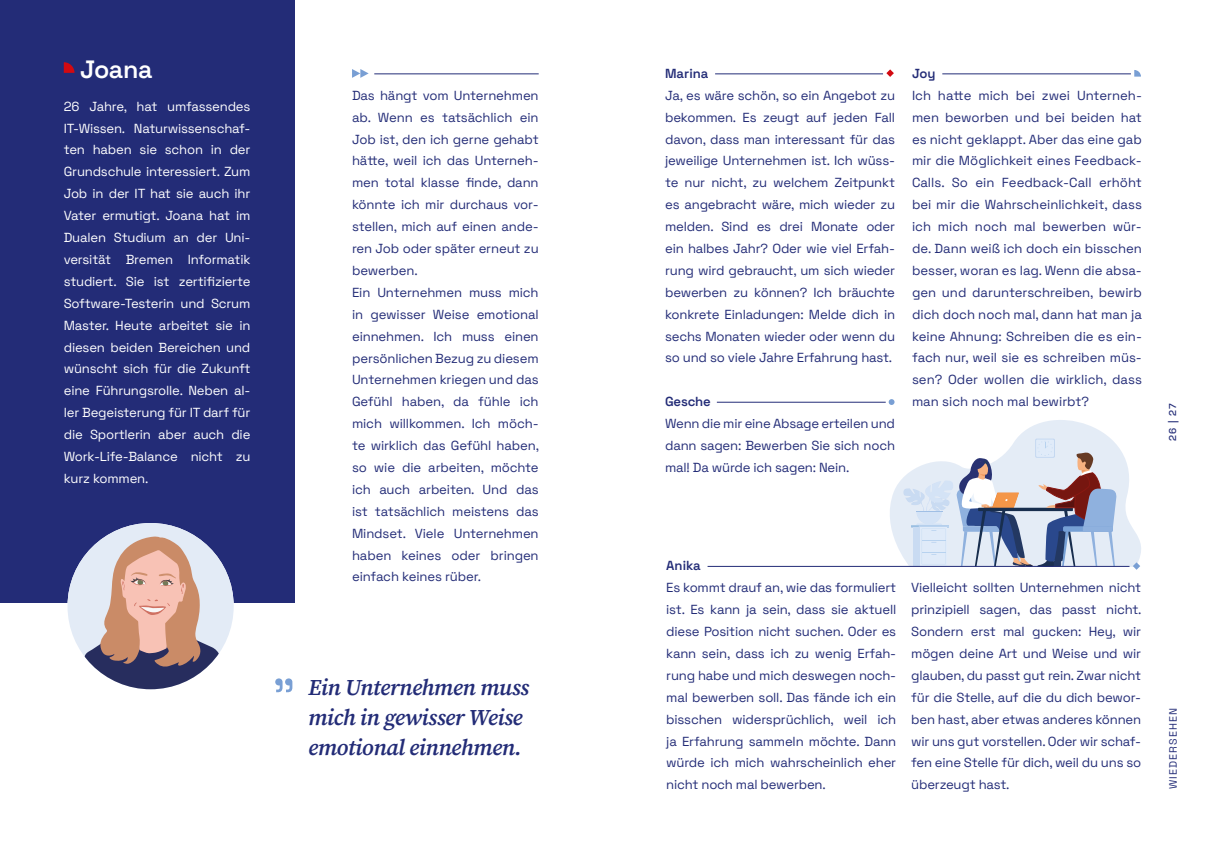
<style>
.page{position:relative;width:1205px;height:851px;background:#fff}
.page>*{position:absolute;margin:0;border:0;box-sizing:border-box;transform-origin:0 0}
.t1{font:600 25px "Space Grotesk";letter-spacing:-.015em;color:#fff}
.t2{font:italic 600 22.5px/30px "Source Serif 418 pt";letter-spacing:-.02em;color:#232c77}
.t3{font:13.12px/21.9px "Space Grotesk";letter-spacing:-.01em;color:#232c77;text-align:justify}
.t4{font:13.12px/21.9px "Space Grotesk";letter-spacing:-.015em;color:#fff;text-align:justify}
.t5{font:600 13.12px "Space Grotesk";color:#232c77}
.t6{font:10.62px "Space Grotesk";letter-spacing:.1em;color:#232c77}
.t7{font:500 10px "Space Grotesk";color:#232c77}
</style>
<div class="page">
<div style="left:0;top:0;width:294px;height:602px;background:#232c77"></div>
<svg style="left:64px;top:62px;width:10px;height:11px"></svg>
<svg style="left:275px;top:678px;width:17px;height:14px"></svg>
<svg style="left:352px;top:69px;width:17px;height:9px"></svg>
<hr style="left:374px;top:74px;width:165px;height:1px;background:#232c77">
<hr style="left:715px;top:74px;width:168px;height:1px;background:#232c77">
<svg style="left:886px;top:69px;width:8px;height:8px"></svg>
<hr style="left:717px;top:402px;width:169px;height:1px;background:#232c77">
<svg style="left:888px;top:399px;width:6px;height:6px"></svg>
<hr style="left:942px;top:74px;width:189px;height:1px;background:#232c77">
<svg style="left:1134px;top:70px;width:7px;height:7px"></svg>
<div style="left:68px;top:523px;width:166px;height:166px;background:#e3ebf6;border-radius:83px"></div>
<svg style="left:78px;top:536px;width:148px;height:153px"></svg>
<hr style="left:707px;top:566px;width:422px;height:1px;background:#232c77">
<svg style="left:890px;top:420px;width:251px;height:149px"></svg>
<h1 class="t1" style="left:80px;top:51px;width:74px">Joana</h1>
<p class="t4" style="left:64px;top:94px;width:188px">26 Jahre, hat umfassendes IT-Wissen. Naturwissenschaf&shy;ten haben sie schon in der Grundschule interessiert. Zum Job in der IT hat sie auch ihr Vater ermutigt. Joana hat im Dualen Studium an der Uni&shy;versität Bremen Informatik studiert. Sie ist zertifizierte Software-Testerin und Scrum Master. Heute arbeitet sie in diesen beiden Bereichen und wünscht sich für die Zukunft eine Führungsrolle. Neben al&shy;ler Begeisterung für IT darf für die Sportlerin aber auch die Work-Life-Balance nicht zu kurz kommen.</p>
<p class="t3" style="left:352px;top:83px;width:189px;text-align:left">Das hängt vom Unternehmen ab. Wenn es tatsächlich ein<br>Job ist, den ich gerne gehabt hätte, weil ich das Unterneh&shy;men total klasse finde, dann könnte ich mir durchaus vor&shy;stellen, mich auf einen ande&shy;ren Job oder später erneut zu bewerben.<br>Ein Unternehmen muss mich in gewisser Weise emotional einnehmen. Ich muss einen persönlichen Bezug zu diesem<br>Unternehmen kriegen und das<br>Gefühl haben, da fühle ich mich willkommen. Ich möch&shy;te wirklich das Gefühl haben, so wie die arbeiten, möchte ich auch arbeiten. Und das ist tatsächlich meistens das<br>Mindset. Viele Unternehmen haben keines oder bringen einfach keines rüber.</p>
<h2 class="t2" style="left:308px;top:672px;width:222px">Ein Unternehmen muss mich in gewisser Weise emotional einnehmen.</h2>
<p class="t5" style="left:665px;top:64px;width:45px">Marina</p>
<p class="t3" style="left:665px;top:83px;width:231px">Ja, es wäre schön, so ein Angebot zu bekommen. Es zeugt auf jeden Fall davon, dass man interessant für das jeweilige Unternehmen ist. Ich wüss&shy;te nur nicht, zu welchem Zeitpunkt es angebracht wäre, mich wieder zu melden. Sind es drei Monate oder ein halbes Jahr? Oder wie viel Erfah&shy;rung wird gebraucht, um sich wieder bewerben zu können? Ich bräuchte konkrete Einladungen: Melde dich in sechs Monaten wieder oder wenn du so und so viele Jahre Erfahrung hast.</p>
<p class="t5" style="left:665px;top:392px;width:47px">Gesche</p>
<p class="t3" style="left:665px;top:412px;width:231px">Wenn die mir eine Absage erteilen und dann sagen: Bewerben Sie sich noch mal! Da würde ich sagen: Nein.</p>
<p class="t5" style="left:912px;top:64px;width:25px">Joy</p>
<p class="t3" style="left:912px;top:83px;width:231px">Ich hatte mich bei zwei Unterneh&shy;men beworben und bei beiden hat es nicht geklappt. Aber das eine gab mir die Möglichkeit eines Feedback-Calls. So ein Feedback-Call erhöht bei mir die Wahrscheinlichkeit, dass ich mich noch mal bewerben wür&shy;de. Dann weiß ich doch ein bisschen besser, woran es lag. Wenn die absa&shy;gen und darunterschreiben, bewirb dich doch noch mal, dann hat man ja keine Ahnung: Schreiben die es ein&shy;fach nur, weil sie es schreiben müs&shy;sen? Oder wollen die wirklich, dass man sich noch mal bewirbt?</p>
<p class="t7" style="left:1165px;top:441px;width:39px;rotate:-90deg">26 | 27</p>
<p class="t5" style="left:666px;top:556px;width:36px">Anika</p>
<p class="t3" style="left:666px;top:576px;width:231px">Es kommt drauf an, wie das formuliert ist. Es kann ja sein, dass sie aktuell diese Position nicht suchen. Oder es kann sein, dass ich zu wenig Erfah&shy;rung habe und mich deswegen noch&shy;mal bewerben soll. Das fände ich ein bisschen widersprüchlich, weil ich ja Erfahrung sammeln möchte. Dann würde ich mich wahrscheinlich eher nicht noch mal bewerben.</p>
<p class="t3" style="left:911px;top:576px;width:232px">Vielleicht sollten Unternehmen nicht prinzipiell sagen, das passt nicht.<br>Sondern erst mal gucken: Hey, wir mögen deine Art und Weise und wir glauben, du passt gut rein. Zwar nicht für die Stelle, auf die du dich bewor&shy;ben hast, aber etwas anderes können wir uns gut vorstellen. Oder wir schaf&shy;fen eine Stelle für dich, weil du uns so überzeugt hast.</p>
<p class="t6" style="left:1165px;top:789px;width:82px;rotate:-90deg">WIEDERSEHEN</p>
</div>
